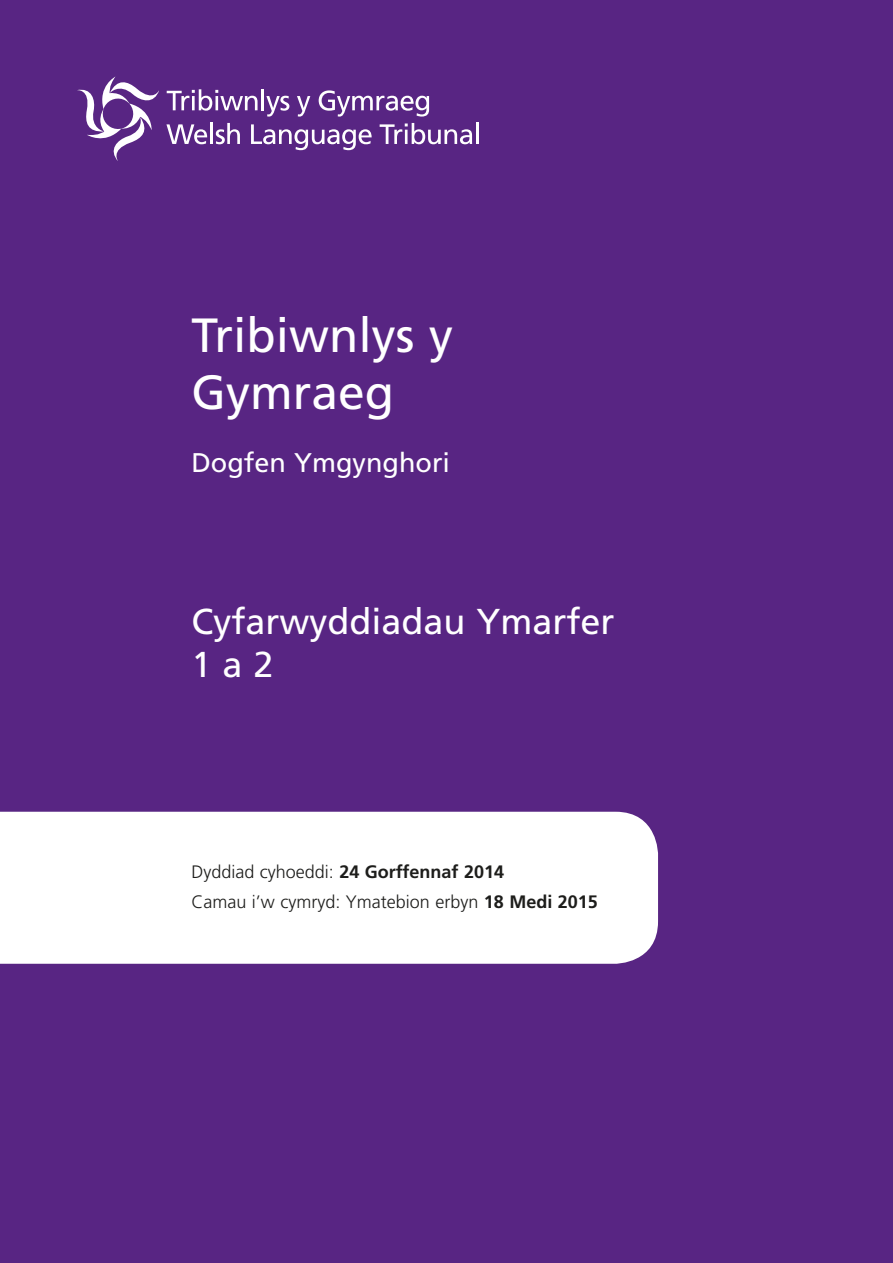
<style>
.page{position:relative;width:893px;height:1263px;background:#582583}
.page>*{position:absolute;margin:0;border:0;box-sizing:border-box;transform-origin:0 0}
.t1{font:48px/57.6px "Frutiger LT Std";color:#fff}
.t2{font:36px/43.2px "Frutiger LT Std";color:#fff}
.t3{font:27px "Frutiger LT Std";color:#fff}
.t4{font:300 18px/30.2px "Frutiger LT Std";color:#1d1d1b}
.s1{font-weight:700}
</style>
<div class="page">
<div style="left:0;top:812px;width:658px;height:152px;background:#fff"></div>
<svg style="left:167px;top:89px;width:91px;height:22px"></svg>
<hr style="left:262px;top:89px;width:2px;height:21px;background:#fff">
<svg style="left:266px;top:96px;width:23px;height:21px"></svg>
<svg style="left:297px;top:96px;width:13px;height:21px"></svg>
<svg style="left:319px;top:90px;width:110px;height:27px"></svg>
<svg style="left:166px;top:124px;width:41px;height:20px"></svg>
<hr style="left:210px;top:123px;width:3px;height:21px;background:#fff">
<svg style="left:216px;top:123px;width:24px;height:21px"></svg>
<svg style="left:251px;top:124px;width:121px;height:26px"></svg>
<svg style="left:380px;top:123px;width:92px;height:21px"></svg>
<hr style="left:476px;top:123px;width:3px;height:21px;background:#fff">
<svg style="left:77px;top:77px;width:82px;height:84px"></svg>
<h1 class="t1" style="left:191px;top:307px;width:263px">Tribiwnlys y<br>Gymraeg</h1>
<h3 class="t3" style="left:191px;top:447px;width:260px">Dogfen Ymgynghori</h3>
<h2 class="t2" style="left:191px;top:600px;width:425px">Cyfarwyddiadau Ymarfer<br>1 a 2</h2>
<p class="t4" style="left:191px;top:857px;width:408px">Dyddiad cyhoeddi: <span class="s1">24 Gorffennaf 2014<br></span>Camau i’w cymryd: Ymatebion erbyn <span class="s1">18 Medi 2015</span></p>
</div>
